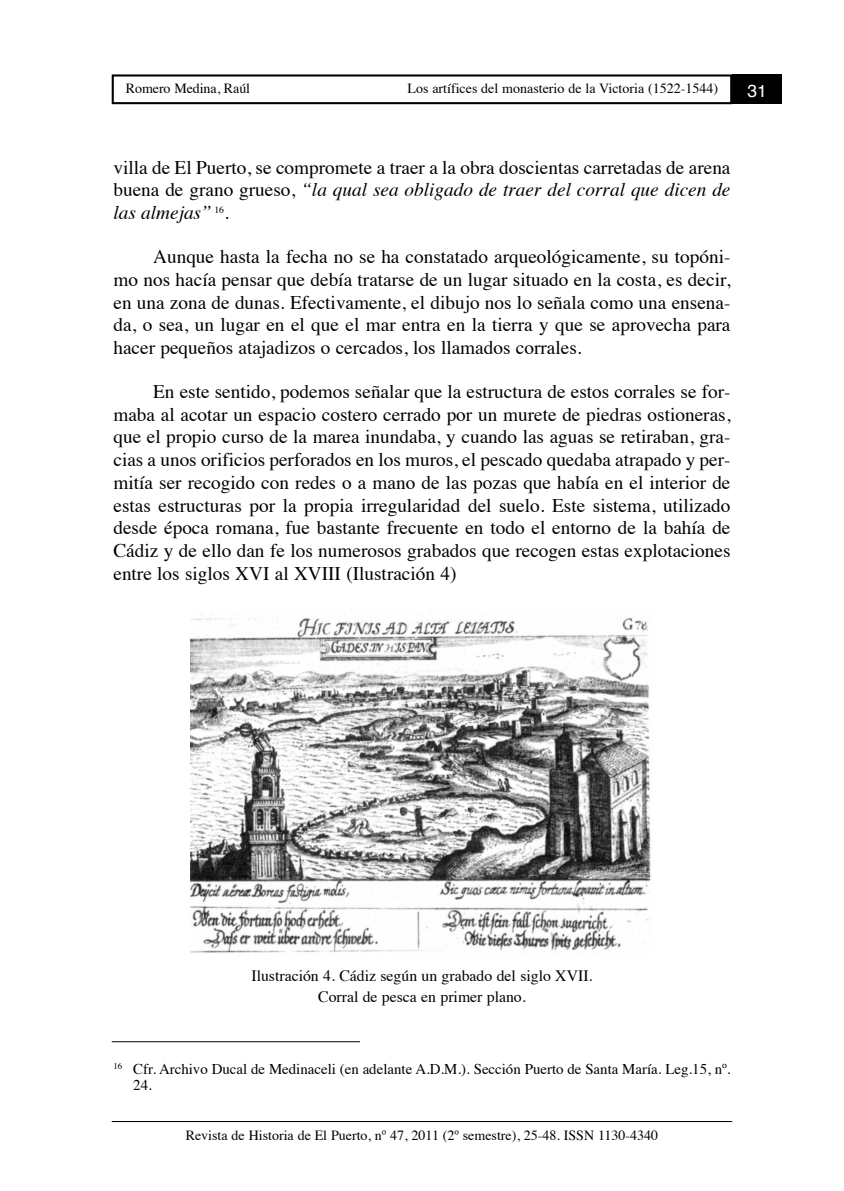
<style>
.page{position:relative;width:844px;height:1191px;background:#fff}
.page>*{position:absolute;margin:0;border:0;box-sizing:border-box;transform-origin:0 0}
.t1{font:19.25px/22.8px "Times";color:#000;text-align:justify}
.t2{font:17.5px "Helvetica";color:#fff}
.t3{font:15.75px/21px "Times";color:#000;text-align:center}
.t4{font:14.88px/16.6px "Times";color:#000}
.t5{font:14px "Times";color:#000}
.s1{font-style:italic}
</style>
<div class="page">
<img style="left:191px;top:609px;width:460px;height:344px">
<hr style="left:112px;top:1041px;width:248px;height:1px;background:#000">
<hr style="left:112px;top:1121px;width:620px;height:1px;background:#000">
<div style="left:112px;top:74px;width:620px;height:30px;border:2px solid #000"></div>
<div style="left:732px;top:74px;width:49px;height:30px;background:#000"></div>
<p class="t5" style="left:126px;top:83px;width:126px">Romero Medina, Raúl</p>
<p class="t5" style="left:407px;top:83px;width:312px">Los artífices del monasterio de la Victoria (1522-1544)</p>
<p class="t2" style="left:747px;top:83px;width:21px">31</p>
<p class="t1" style="left:113px;top:157px;width:618px">villa de El Puerto, se compromete a traer a la obra doscientas carretadas de arena buena de grano grueso, <span class="s1">“la qual sea obligado de traer del corral que dicen de las almejas”</span> <sup>16</sup>.</p>
<p class="t1" style="left:113px;top:247px;width:618px;text-indent:40px">Aunque hasta la fecha no se ha constatado arqueológicamente, su topóni&shy;mo nos hacía pensar que debía tratarse de un lugar situado en la costa, es decir, en una zona de dunas. Efectivamente, el dibujo nos lo señala como una ensena&shy;da, o sea, un lugar en el que el mar entra en la tierra y que se aprovecha para hacer pequeños atajadizos o cercados, los llamados corrales.</p>
<p class="t1" style="left:113px;top:381px;width:618px;text-indent:40px">En este sentido, podemos señalar que la estructura de estos corrales se for&shy;maba al acotar un espacio costero cerrado por un murete de piedras ostioneras, que el propio curso de la marea inundaba, y cuando las aguas se retiraban, gra&shy;cias a unos orificios perforados en los muros, el pescado quedaba atrapado y per&shy;mitía ser recogido con redes o a mano de las pozas que había en el interior de estas estructuras por la propia irregularidad del suelo. Este sistema, utilizado desde época romana, fue bastante frecuente en todo el entorno de la bahía de Cádiz y de ello dan fe los numerosos grabados que recogen estas explotaciones entre los siglos XVI al XVIII (Ilustración 4)</p>
<p class="t3" style="left:251px;top:966px;width:342px">Ilustración 4. Cádiz según un grabado del siglo XVII.<br>Corral de pesca en primer plano.</p>
<p class="t4" style="left:133px;top:1061px;width:598px;text-indent:-20px"><sup>16</sup> Cfr. Archivo Ducal de Medinaceli (en adelante A.D.M.). Sección Puerto de Santa María. Leg.15, nº.<br>24.</p>
<p class="t5" style="left:186px;top:1129px;width:474px">Revista de Historia de El Puerto, nº 47, 2011 (2º semestre), 25-48. ISSN 1130-4340</p>
</div>
